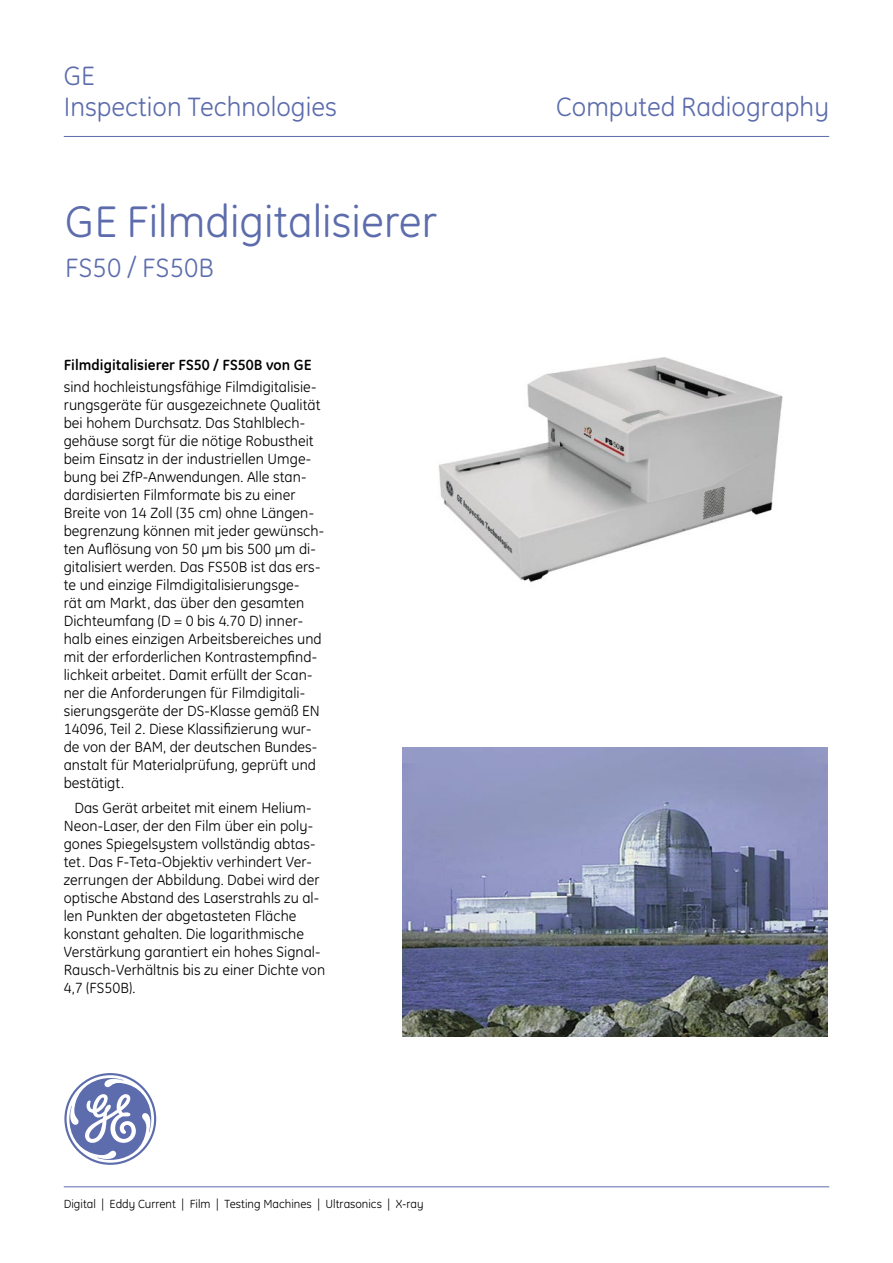
<style>
.page{position:relative;width:893px;height:1263px;background:#fff}
.page>*{position:absolute;margin:0;border:0;box-sizing:border-box;transform-origin:0 0}
.Head_30{font:45px "GE Inspira";color:#5c6cac}
.Head_18{font:27px "GE Inspira";color:#5c6cac}
.Head_30-2{font:27px "GE Inspira";color:#5c6cac}
.Bodytext_englisch_1_Absatz{font:15px/18px "GE Inspira";color:#000}
.Bodytext_englisch{font:15px/18px "GE Inspira";color:#000}
.Subline___10pt{font:700 15px "GE Inspira";color:#000}
.t1{font:12px "GE Inspira";color:#000}
</style>
<div class="page">
<hr style="left:64px;top:1186px;width:765px;height:1px;background:#5c6cac">
<hr style="left:64px;top:136px;width:765px;height:1px;background:#5c6cac">
<svg style="left:64px;top:1073px;width:92px;height:92px"></svg>
<img style="left:403px;top:748px;width:425px;height:289px">
<img style="left:438px;top:357px;width:345px;height:226px">
<p class="Head_18" style="left:64px;top:60px;width:32px">GE</p>
<p class="Head_18" style="left:64px;top:91px;width:275px">Inspection Technologies</p>
<p class="Head_18" style="left:556px;top:91px;width:274px">Computed Radiography</p>
<p class="Head_30" style="left:65px;top:196px;width:373px">GE Filmdigitalisierer</p>
<p class="Head_30-2" style="left:65px;top:252px;width:150px">FS50 / FS50B</p>
<p class="Subline___10pt" style="left:64px;top:355px;width:249px">Filmdigitalisierer FS50 / FS50B von GE</p>
<p class="Bodytext_englisch_1_Absatz" style="left:64px;top:378px;width:262px">sind hochleistungsfähige Filmdigitalisie&shy;rungsgeräte für ausgezeichnete Qualität bei hohem Durchsatz. Das Stahlblech&shy;gehäuse sorgt für die nötige Robustheit beim Einsatz in der industriellen Umge&shy;bung bei ZfP-Anwendungen. Alle stan&shy;dardisierten Filmformate bis zu einer Breite von 14 Zoll (35 cm) ohne Längen&shy;begrenzung können mit jeder gewünsch&shy;ten Auflösung von 50 µm bis 500 µm di&shy;gitalisiert werden. Das FS50B ist das ers&shy;te und einzige Filmdigitalisierungsge-<br>rät am Markt, das über den gesamten Dichteumfang (D = 0 bis 4.70 D) inner&shy;halb eines einzigen Arbeitsbereiches und mit der erforderlichen Kontrastempfind&shy;lichkeit arbeitet. Damit erfüllt der Scan&shy;ner die Anforderungen für Filmdigitali&shy;sierungsgeräte der DS-Klasse gemäß EN 14096, Teil 2. Diese Klassifizierung wur&shy;de von der BAM, der deutschen Bundes&shy;anstalt für Materialprüfung, geprüft und bestätigt.</p>
<p class="Bodytext_englisch" style="left:64px;top:798px;width:263px;text-indent:11px">Das Gerät arbeitet mit einem Helium-Neon-Laser, der den Film über ein poly&shy;gones Spiegelsystem vollständig abtas&shy;tet. Das F-Teta-Objektiv verhindert Ver&shy;zerrungen der Abbildung. Dabei wird der optische Abstand des Laserstrahls zu al&shy;len Punkten der abgetasteten Fläche konstant gehalten. Die logarithmische Verstärkung garantiert ein hohes Signal-Rausch-Verhältnis bis zu einer Dichte von 4,7 (FS50B).</p>
<p class="t1" style="left:64px;top:1197px;width:361px">Digital | Eddy Current | Film | Testing Machines | Ultrasonics | X-ray</p>
</div>
